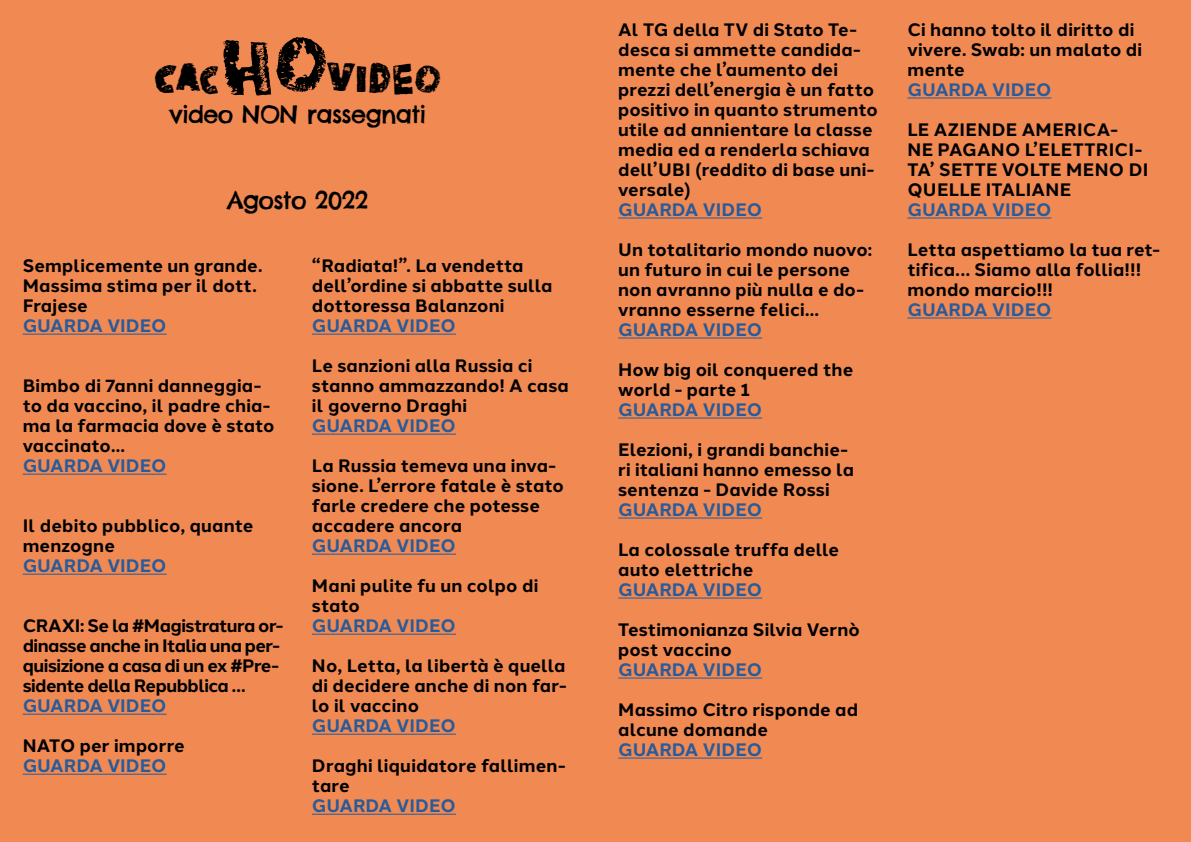
<style>
.page{position:relative;width:1191px;height:842px;background:#f18952}
.page>*{position:absolute;margin:0;border:0;box-sizing:border-box;transform-origin:0 0}
.t1{font:36px "Salvation";letter-spacing:-.06em;color:#000}
.t2{font:24px "Chelsea Market Pro";letter-spacing:-.03em;color:#000}
.t3{font:700 18px/20px "Halcom";letter-spacing:.005em;color:#000}
.t4{font:700 18px "Halcom";color:#275b9b}
.t5{font:700 18px/20px "Halcom";letter-spacing:-.03em;color:#000}
.s1{font-size:72px}
</style>
<div class="page">
<hr style="left:23px;top:334px;width:144px;height:1px;background:#275b9b">
<hr style="left:23px;top:474px;width:144px;height:1px;background:#275b9b">
<hr style="left:23px;top:574px;width:144px;height:1px;background:#275b9b">
<hr style="left:23px;top:714px;width:144px;height:1px;background:#275b9b">
<hr style="left:23px;top:774px;width:144px;height:1px;background:#275b9b">
<hr style="left:312px;top:334px;width:144px;height:1px;background:#275b9b">
<hr style="left:312px;top:434px;width:144px;height:1px;background:#275b9b">
<hr style="left:312px;top:554px;width:144px;height:1px;background:#275b9b">
<hr style="left:312px;top:634px;width:144px;height:1px;background:#275b9b">
<hr style="left:312px;top:734px;width:144px;height:1px;background:#275b9b">
<hr style="left:312px;top:814px;width:144px;height:1px;background:#275b9b">
<hr style="left:618px;top:218px;width:144px;height:1px;background:#275b9b">
<hr style="left:618px;top:338px;width:144px;height:1px;background:#275b9b">
<hr style="left:618px;top:418px;width:144px;height:1px;background:#275b9b">
<hr style="left:618px;top:518px;width:144px;height:1px;background:#275b9b">
<hr style="left:618px;top:598px;width:144px;height:1px;background:#275b9b">
<hr style="left:618px;top:678px;width:144px;height:1px;background:#275b9b">
<hr style="left:618px;top:758px;width:144px;height:1px;background:#275b9b">
<hr style="left:907px;top:98px;width:144px;height:1px;background:#275b9b">
<hr style="left:907px;top:218px;width:144px;height:1px;background:#275b9b">
<hr style="left:907px;top:318px;width:144px;height:1px;background:#275b9b">
<h1 class="t1" style="left:153px;top:49px;width:291px">CAC<span class="s1">HO</span>VIDEO</h1>
<h2 class="t2" style="left:169px;top:99px;width:258px">video NON rassegnati</h2>
<h2 class="t2" style="left:227px;top:185px;width:143px">Agosto 2022</h2>
<p class="t3" style="left:23px;top:255px;width:241px">Semplicemente un grande.<br>Massima stima per il dott.<br>Frajese</p>
<p class="t4" style="left:23px;top:312px;width:145px">GUARDA VIDEO</p>
<p class="t3" style="left:23px;top:375px;width:253px">Bimbo di 7anni danneggia&shy;to da vaccino, il padre chia&shy;ma la farmacia dove è stato vaccinato…</p>
<p class="t4" style="left:23px;top:451px;width:145px">GUARDA VIDEO</p>
<p class="t3" style="left:23px;top:515px;width:232px">Il debito pubblico, quante menzogne</p>
<p class="t4" style="left:23px;top:551px;width:145px">GUARDA VIDEO</p>
<p class="t5" style="left:23px;top:615px;width:262px">CRAXI: Se la #Magistratura or&shy;dinasse anche in Italia una per&shy;quisizione a casa di un ex #Pre&shy;sidente della Repubblica …</p>
<p class="t4" style="left:23px;top:691px;width:145px">GUARDA VIDEO</p>
<p class="t3" style="left:23px;top:735px;width:164px">NATO per imporre</p>
<p class="t4" style="left:23px;top:751px;width:145px">GUARDA VIDEO</p>
<p class="t3" style="left:312px;top:255px;width:242px">“Radiata!”. La vendetta dell’ordine si abbatte sulla dottoressa Balanzoni</p>
<p class="t4" style="left:312px;top:312px;width:145px">GUARDA VIDEO</p>
<p class="t3" style="left:312px;top:355px;width:258px">Le sanzioni alla Russia ci stanno ammazzando! A casa il governo Draghi</p>
<p class="t4" style="left:312px;top:411px;width:145px">GUARDA VIDEO</p>
<p class="t3" style="left:312px;top:455px;width:253px">La Russia temeva una inva&shy;sione. L’errore fatale è stato farle credere che potesse accadere ancora</p>
<p class="t4" style="left:312px;top:531px;width:145px">GUARDA VIDEO</p>
<p class="t3" style="left:312px;top:575px;width:228px">Mani pulite fu un colpo di stato</p>
<p class="t4" style="left:312px;top:611px;width:145px">GUARDA VIDEO</p>
<p class="t3" style="left:312px;top:655px;width:256px;text-align:justify">No, Letta, la libertà è quella di decidere anche di non far&shy;lo il vaccino</p>
<p class="t4" style="left:312px;top:711px;width:145px">GUARDA VIDEO</p>
<p class="t3" style="left:312px;top:755px;width:255px">Draghi liquidatore fallimen&shy;tare</p>
<p class="t4" style="left:312px;top:791px;width:145px">GUARDA VIDEO</p>
<p class="t3" style="left:618px;top:19px;width:261px">Al TG della TV di Stato Te&shy;desca si ammette candida&shy;mente che l’aumento dei prezzi dell’energia è un fatto positivo in quanto strumento utile ad annientare la classe media ed a renderla schiava dell’UBI (reddito di base uni&shy;versale)</p>
<p class="t4" style="left:618px;top:195px;width:145px">GUARDA VIDEO</p>
<p class="t3" style="left:618px;top:239px;width:255px">Un totalitario mondo nuovo: un futuro in cui le persone non avranno più nulla e do&shy;vranno esserne felici…</p>
<p class="t4" style="left:618px;top:315px;width:145px">GUARDA VIDEO</p>
<p class="t3" style="left:618px;top:359px;width:237px">How big oil conquered the world - parte 1</p>
<p class="t4" style="left:618px;top:395px;width:145px">GUARDA VIDEO</p>
<p class="t3" style="left:618px;top:439px;width:237px">Elezioni, i grandi banchie&shy;ri italiani hanno emesso la sentenza - Davide Rossi</p>
<p class="t4" style="left:618px;top:495px;width:145px">GUARDA VIDEO</p>
<p class="t3" style="left:618px;top:539px;width:222px">La colossale truffa delle auto elettriche</p>
<p class="t4" style="left:618px;top:575px;width:145px">GUARDA VIDEO</p>
<p class="t3" style="left:618px;top:618px;width:243px">Testimonianza Silvia Vernò post vaccino</p>
<p class="t4" style="left:618px;top:655px;width:145px">GUARDA VIDEO</p>
<p class="t3" style="left:618px;top:698px;width:241px">Massimo Citro risponde ad alcune domande</p>
<p class="t4" style="left:618px;top:735px;width:145px">GUARDA VIDEO</p>
<p class="t3" style="left:907px;top:19px;width:236px">Ci hanno tolto il diritto di vivere. Swab: un malato di mente</p>
<p class="t4" style="left:907px;top:75px;width:145px">GUARDA VIDEO</p>
<p class="t3" style="left:907px;top:119px;width:243px">LE AZIENDE AMERICA-<br>NE PAGANO L’ELETTRICI-<br>TA’ SETTE VOLTE MENO DI<br>QUELLE ITALIANE</p>
<p class="t4" style="left:907px;top:195px;width:145px">GUARDA VIDEO</p>
<p class="t3" style="left:907px;top:239px;width:254px">Letta aspettiamo la tua ret&shy;tifica... Siamo alla follia!!! mondo marcio!!!</p>
<p class="t4" style="left:907px;top:295px;width:145px">GUARDA VIDEO</p>
</div>
